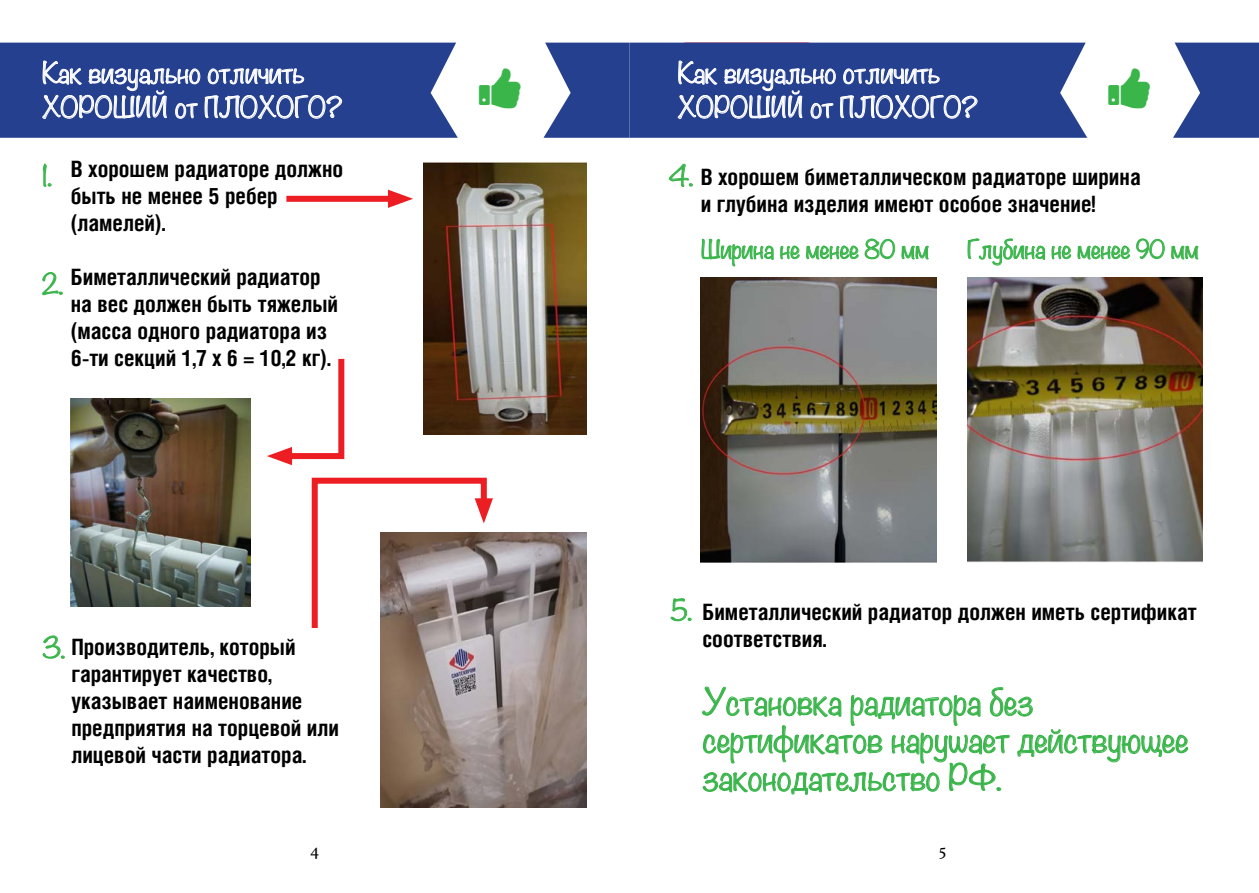
<style>
.page{position:relative;width:1259px;height:893px;background:#fff}
.page>*{position:absolute;margin:0;border:0;box-sizing:border-box;transform-origin:0 0}
.t1{font:300 31.5px/37.8px "Noteworthy";color:#39b54a}
.t2{font:300 25.5px/34.5px "Noteworthy";color:#fff}
.t3{font:300 25.5px "Noteworthy";color:#39b54a}
.t4{font:700 22.5px/27px "Helios Cond";color:#000}
.t5{font:300 22.5px "Noteworthy";color:#39b54a}
.t6{font:18px "Adobe Hebrew";color:#000}
.s1{font-family:"Noteworthy";font-weight:300;font-size:25.5px;color:#39b54a}
</style>
<div class="page">
<svg style="left:0;top:43px;width:458px;height:95px;background:#3c549b"></svg>
<img style="left:423px;top:162px;width:164px;height:273px">
<svg style="left:43px;top:163px;width:9px;height:24px"></svg>
<svg style="left:42px;top:272px;width:21px;height:23px"></svg>
<svg style="left:42px;top:635px;width:23px;height:24px"></svg>
<div style="left:286px;top:196px;width:112px;height:6px;background:#ed1d24"></div>
<svg style="left:388px;top:190px;width:25px;height:18px"></svg>
<img style="left:71px;top:398px;width:180px;height:209px">
<svg style="left:267px;top:358px;width:78px;height:107px"></svg>
<img style="left:381px;top:533px;width:206px;height:274px">
<svg style="left:311px;top:477px;width:182px;height:157px"></svg>
<svg style="left:669px;top:163px;width:24px;height:24px"></svg>
<svg style="left:1173px;top:43px;width:86px;height:95px"></svg>
<svg style="left:543px;top:43px;width:544px;height:95px;background:#3e569c"></svg>
<svg style="left:701px;top:238px;width:73px;height:29px"></svg>
<svg style="left:780px;top:245px;width:20px;height:15px"></svg>
<svg style="left:806px;top:238px;width:89px;height:22px"></svg>
<svg style="left:901px;top:245px;width:28px;height:15px"></svg>
<svg style="left:967px;top:238px;width:78px;height:28px"></svg>
<svg style="left:1051px;top:245px;width:20px;height:15px"></svg>
<svg style="left:1077px;top:245px;width:53px;height:15px"></svg>
<svg style="left:1136px;top:238px;width:29px;height:21px"></svg>
<svg style="left:1171px;top:245px;width:27px;height:15px"></svg>
<img style="left:701px;top:278px;width:235px;height:284px">
<img style="left:967px;top:278px;width:235px;height:284px">
<svg style="left:670px;top:598px;width:22px;height:24px"></svg>
<svg style="left:702px;top:686px;width:486px;height:109px"></svg>
<p class="t2" style="left:43px;top:55px;width:301px">Как визуально отличить хороший от плохого?</p>
<p class="t3" style="left:42px;top:154px;width:11px">1.</p>
<p class="t3" style="left:42px;top:262px;width:22px">2.</p>
<p class="t4" style="left:71px;top:155px;width:274px">В хорошем радиаторе должно быть не менее 5 ребер (ламелей).</p>
<p class="t4" style="left:71px;top:263px;width:269px">Биметаллический радиатор на вес должен быть тяжелый (масса одного радиатора из<br>6-ти секций 1,7 х 6 = 10,2 кг).</p>
<p class="t3" style="left:43px;top:626px;width:24px">3.</p>
<p class="t4" style="left:71px;top:632px;width:269px">Производитель, который гарантирует качество, указывает наименование предприятия на торцевой или лицевой части радиатора.</p>
<p class="t2" style="left:678px;top:55px;width:301px">Как визуально отличить хороший от плохого?</p>
<p class="t4" style="left:669px;top:163px;width:473px;text-align:center"><span class="s1">4.</span> В хорошем биметаллическом радиаторе ширина и глубина изделия имеют особое значение!</p>
<p class="t5" style="left:701px;top:230px;width:230px">Ширина не менее 80 мм</p>
<p class="t5" style="left:967px;top:230px;width:233px">Глубина не менее 90 мм</p>
<p class="t4" style="left:702px;top:598px;width:496px;text-indent:-32px"><span class="s1">5.</span> Биметаллический радиатор должен иметь сертификат соответствия.</p>
<h1 class="t1" style="left:702px;top:683px;width:487px">Установка радиатора без сертификатов нарушает действующее законодательство РФ.</h1>
<p class="t6" style="left:310px;top:840px;width:11px">4</p>
<p class="t6" style="left:938px;top:840px;width:11px">5</p>
</div>
